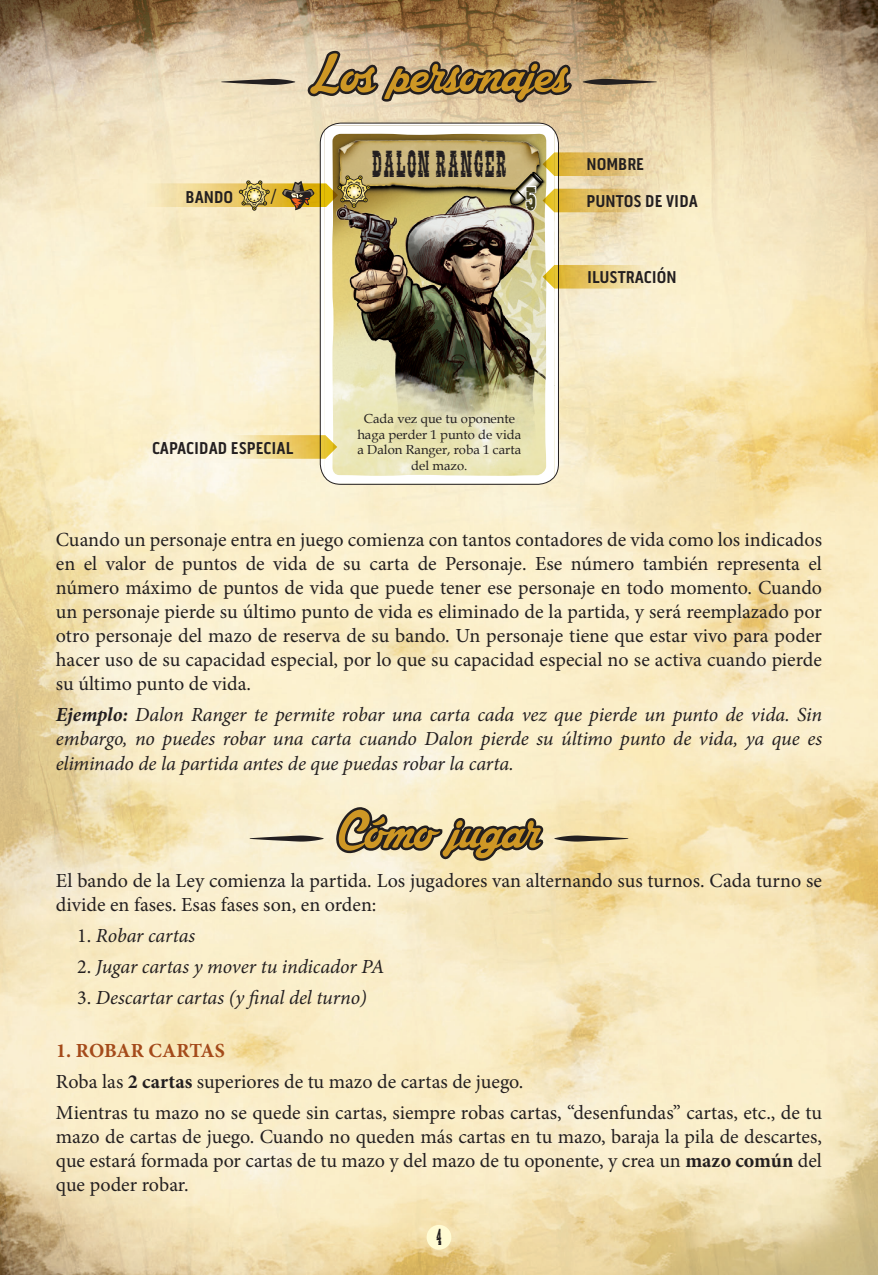
<style>
.page{position:relative;width:878px;height:1275px;background:#fff}
.page>*{position:absolute;margin:0;border:0;box-sizing:border-box;transform-origin:0 0}
.t1{font:57.5px "Mastoc Personal Use Only";color:#ce9725}
.t2{font:36.5px "Saloon After";color:#231f20}
.t3{font:31.75px "Saloon After";color:#413e1d;scale:1.5 1}
.t4{font:22.5px "Saloon After";color:#231f20}
.t5{font:21.25px "Minion Pro";color:#231f20}
.t6{font:20px/24px "Minion Pro";color:#231f20;text-align:justify}
.t7{font:italic 20px/24.5px "Minion Pro";letter-spacing:-.005em;color:#231f20;text-align:justify}
.t8{font:700 17.5px "Pill Gothic 300 mg";color:#231f20}
.t9{font:13px/15.8px "Book Antiqua";color:#231f20;text-align:center}
.s1{font-weight:700}
.s2{font-style:normal}
.s3{font-weight:700;color:#a44a1a}
</style>
<div class="page">
<img style="left:0;top:0;width:877px;height:1274px">
<svg style="left:221px;top:79px;width:74px;height:6px"></svg>
<svg style="left:304px;top:6px;width:271px;height:133px;background:#aa9372"></svg>
<svg style="left:582px;top:79px;width:74px;height:6px"></svg>
<svg style="left:250px;top:835px;width:73px;height:6px"></svg>
<svg style="left:333px;top:796px;width:214px;height:68px;background:#aea58d"></svg>
<svg style="left:554px;top:835px;width:74px;height:6px"></svg>
<div style="left:426px;top:1224px;width:25px;height:25px;background:#fffbd3;border-radius:50%"></div>
<img style="left:324px;top:126px;width:230px;height:357px">
<div style="left:320px;top:123px;width:238px;height:361px;border:1px solid #231f20;border-radius:21px"></div>
<svg style="left:508px;top:152px;width:139px;height:61px;background:#d4bc7a"></svg>
<svg style="left:131px;top:175px;width:239px;height:35px;background:#d5c080"></svg>
<svg style="left:232px;top:435px;width:105px;height:23px;background:#ecd381"></svg>
<svg style="left:542px;top:265px;width:105px;height:23px;background:#e6cc79"></svg>
<h1 class="t1" style="left:310px;top:40px;width:260px">Los personajes</h1>
<h2 class="t2" style="left:371px;top:143px;width:138px">DALON RANGER</h2>
<p class="t8" style="left:586px;top:154px;width:59px">NOMBRE</p>
<h3 class="t3" style="left:524px;top:180px;width:10px">5</h3>
<p class="t8" style="left:185px;top:186px;width:49px">BANDO</p>
<p class="t5" style="left:270px;top:181px;width:9px">/</p>
<p class="t8" style="left:586px;top:190px;width:113px">PUNTOS DE VIDA</p>
<p class="t8" style="left:152px;top:437px;width:143px">CAPACIDAD ESPECIAL</p>
<p class="t9" style="left:357px;top:410px;width:165px">Cada vez que tu oponente haga perder 1 punto de vida a Dalon Ranger, roba 1 carta del mazo.</p>
<p class="t8" style="left:587px;top:266px;width:91px">ILUSTRACIÓN</p>
<p class="t6" style="left:56px;top:527px;width:767px">Cuando un personaje entra en juego comienza con tantos contadores de vida como los indicados en el valor de puntos de vida de su carta de Personaje. Ese número también representa el número máximo de puntos de vida que puede tener ese personaje en todo momento. Cuando un personaje pierde su último punto de vida es eliminado de la partida, y será reemplazado por otro personaje del mazo de reserva de su bando. Un personaje tiene que estar vivo para poder hacer uso de su capacidad especial, por lo que su capacidad especial no se activa cuando pierde su último punto de vida.</p>
<p class="t7" style="left:56px;top:702px;width:767px"><span class="s1">Ejemplo:</span> Dalon Ranger te permite robar una carta cada vez que pierde un punto de vida. Sin embargo, no puedes robar una carta cuando Dalon pierde su último punto de vida, ya que es eliminado de la partida antes de que puedas robar la carta.</p>
<h1 class="t1" style="left:338px;top:796px;width:203px">Cómo jugar</h1>
<p class="t6" style="left:56px;top:868px;width:767px">El bando de la Ley comienza la partida. Los jugadores van alternando sus turnos. Cada turno se divide en fases. Esas fases son, en orden:</p>
<p class="t7" style="left:77px;top:923px;width:119px"><span class="s2">1.</span> Robar cartas</p>
<p class="t7" style="left:77px;top:954px;width:308px"><span class="s2">2.</span> Jugar cartas y mover tu indicador PA</p>
<p class="t7" style="left:77px;top:985px;width:291px"><span class="s2">3.</span> Descartar cartas (y final del turno)</p>
<p class="t6" style="left:56px;top:1034px;width:767px;line-height:31px;text-align:left"><span class="s3">1. ROBAR CARTAS<br></span>Roba las <span class="s1">2 cartas</span> superiores de tu mazo de cartas de juego.<br>Mientras tu mazo no se quede sin cartas, siempre robas cartas, “desenfundas” cartas, etc., de tu</p>
<p class="t6" style="left:56px;top:1124px;width:767px">mazo de cartas de juego. Cuando no queden más cartas en tu mazo, baraja la pila de descartes, que estará formada por cartas de tu mazo y del mazo de tu oponente, y crea un <span class="s1">mazo común</span> del que poder robar.</p>
<p class="t4" style="left:435px;top:1223px;width:8px">4</p>
</div>
